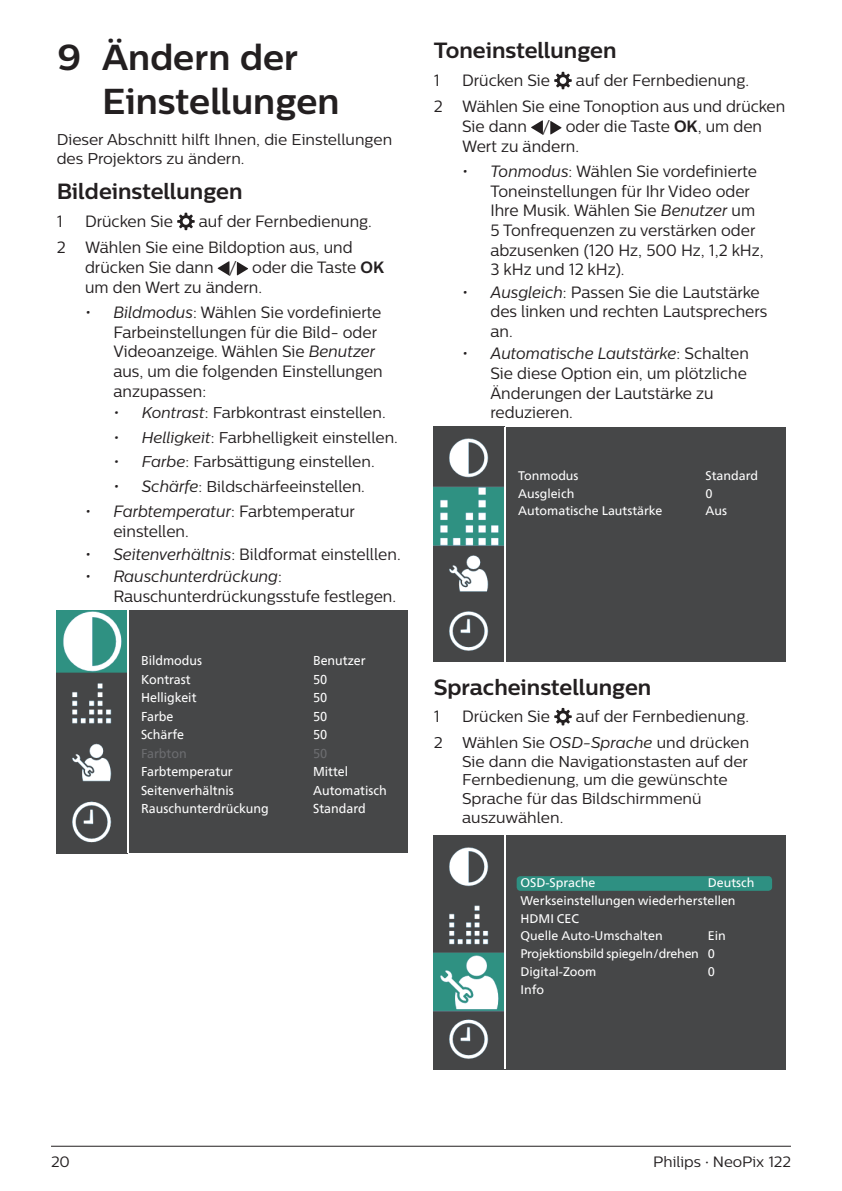
<style>
.page{position:relative;width:842px;height:1191px;background:#fff}
.page>*{position:absolute;margin:0;border:0;box-sizing:border-box;transform-origin:0 0}
.t1{font:700 36px/43.2px "Centrale Sans";color:#231f20}
.heading3{font:700 22px "Centrale Sans";color:#231f20}
.t2{font:16.4px/19.6px "Centrale Sans";color:#231f20;scale:.95 1}
.Body{font:15.6px/18.8px "Centrale Sans";color:#231f20}
.t3{font:15px "Centrale Sans";color:#231f20}
.Fig_body{font:12.8px "Neue Frutiger World";color:#fff}
.t4{font:12.8px "Neue Frutiger World";color:#6c6d70}
.Fig_body-2{font:12.4px "Neue Frutiger World";color:#fff}
.Fig_body-3{font:12.4px "Neue Frutiger World";letter-spacing:-.02em;color:#fff}
.s1{font-weight:700}
.s2{font-style:italic}
.s3{font-style:italic;font-size:16.4px}
.s4{font-size:16.4px}
</style>
<div class="page">
<hr style="left:51px;top:1145px;width:740px;height:1px;background:#231f20">
<svg style="left:177px;top:213px;width:18px;height:17px"></svg>
<svg style="left:218px;top:261px;width:11px;height:14px"></svg>
<svg style="left:237px;top:262px;width:11px;height:13px"></svg>
<div style="left:57px;top:610px;width:351px;height:243px;background:#464748"></div>
<img style="left:57px;top:610px;width:71px;height:243px">
<hr style="left:128px;top:610px;width:1px;height:243px;background:#fff">
<svg style="left:554px;top:72px;width:18px;height:17px"></svg>
<svg style="left:531px;top:120px;width:12px;height:14px"></svg>
<svg style="left:550px;top:121px;width:11px;height:13px"></svg>
<div style="left:434px;top:427px;width:351px;height:234px;background:#464748"></div>
<img style="left:434px;top:438px;width:70px;height:213px">
<hr style="left:504px;top:427px;width:1px;height:234px;background:#fff">
<svg style="left:554px;top:708px;width:18px;height:17px"></svg>
<div style="left:434px;top:835px;width:351px;height:234px;background:#464748"></div>
<img style="left:434px;top:847px;width:71px;height:222px">
<hr style="left:504px;top:834px;width:2px;height:234px;background:#fff">
<div style="left:517px;top:876px;width:255px;height:14px;background:#2e9082;border-radius:4px"></div>
<p class="t1" style="left:102px;top:35px;width:239px;text-indent:-45px">9 Ändern der<br>Einstellungen</p>
<p class="Body" style="left:57px;top:130px;width:337px">Dieser Abschnitt hilft Ihnen, die Einstellungen des Projektors zu ändern.</p>
<p class="heading3" style="left:57px;top:178px;width:187px">Bildeinstellungen</p>
<p class="t2" style="left:57px;top:211px;width:8px">1</p>
<p class="t2" style="left:85px;top:211px;width:94px">Drücken Sie</p>
<p class="t2" style="left:199px;top:211px;width:184px">auf der Fernbedienung.</p>
<p class="t2" style="left:85px;top:237px;width:316px;text-indent:-28px">2 Wählen Sie eine Bildoption aus, und drücken Sie dann / oder die Taste <span class="s1">OK </span>um den Wert zu ändern.</p>
<p class="t2" style="left:113px;top:302px;width:285px;text-indent:-28px"><span class="s2">• Bildmodus</span>: Wählen Sie vordefinierte<br>Farbeinstellungen für die Bild- oder<br>Videoanzeige. Wählen Sie <span class="s2">Benutzer </span>aus, um die folgenden Einstellungen anzupassen:</p>
<p class="Body" style="left:113px;top:403px;width:274px"><span class="s2">• Kontrast</span>: Farbkontrast einstellen.</p>
<p class="Body" style="left:113px;top:428px;width:286px"><span class="s2">• Helligkeit</span>: Farbhelligkeit einstellen.</p>
<p class="Body" style="left:113px;top:452px;width:263px"><span class="s2">• Farbe</span>: Farbsättigung einstellen.</p>
<p class="Body" style="left:113px;top:477px;width:253px"><span class="s3">• Schärfe</span>: Bildschärfe<span class="s4">einstellen.</span></p>
<p class="t2" style="left:113px;top:502px;width:256px;text-indent:-28px"><span class="s2">• Farbtemperatur</span>: Farbtemperatur einstellen.</p>
<p class="t2" style="left:85px;top:544px;width:334px"><span class="s2">• Seitenverhältnis</span>: Bildformat einstelllen.</p>
<p class="t2" style="left:113px;top:566px;width:299px;text-indent:-28px"><span class="s2">• Rauschunterdrückung</span>:<br>Rauschunterdrückungsstufe festlegen.</p>
<p class="Fig_body" style="left:141px;top:651px;width:63px">Bildmodus</p>
<p class="Fig_body" style="left:313px;top:651px;width:54px">Benutzer</p>
<p class="Fig_body" style="left:141px;top:669px;width:51px">Kontrast</p>
<p class="Fig_body" style="left:313px;top:669px;width:16px">50</p>
<p class="Fig_body" style="left:141px;top:688px;width:57px">Helligkeit</p>
<p class="Fig_body" style="left:313px;top:688px;width:16px">50</p>
<p class="Fig_body" style="left:141px;top:706px;width:34px">Farbe</p>
<p class="Fig_body" style="left:313px;top:706px;width:16px">50</p>
<p class="Fig_body" style="left:141px;top:724px;width:44px">Schärfe</p>
<p class="Fig_body" style="left:313px;top:724px;width:16px">50</p>
<p class="t4" style="left:141px;top:743px;width:47px">Farbton</p>
<p class="t4" style="left:313px;top:743px;width:16px">50</p>
<p class="Fig_body" style="left:141px;top:761px;width:93px">Farbtemperatur</p>
<p class="Fig_body" style="left:313px;top:761px;width:37px">Mittel</p>
<p class="Fig_body" style="left:141px;top:780px;width:94px">Seitenverhältnis</p>
<p class="Fig_body" style="left:313px;top:780px;width:75px">Automatisch</p>
<p class="Fig_body" style="left:141px;top:798px;width:129px">Rauschunterdrückung</p>
<p class="Fig_body" style="left:313px;top:798px;width:54px">Standard</p>
<p class="heading3" style="left:434px;top:37px;width:184px">Toneinstellungen</p>
<p class="t2" style="left:434px;top:70px;width:8px">1</p>
<p class="t2" style="left:462px;top:70px;width:94px">Drücken Sie</p>
<p class="t2" style="left:576px;top:70px;width:184px">auf der Fernbedienung.</p>
<p class="t2" style="left:462px;top:97px;width:342px;text-indent:-28px">2 Wählen Sie eine Tonoption aus und drücken<br>Sie dann / oder die Taste <span class="s1">OK</span>, um den<br>Wert zu ändern.</p>
<p class="t2" style="left:490px;top:161px;width:289px;text-indent:-28px"><span class="s2">• Tonmodus</span>: Wählen Sie vordefinierte<br>Toneinstellungen für Ihr Video oder<br>Ihre Musik. Wählen Sie <span class="s2">Benutzer</span> um<br>5 Tonfrequenzen zu verstärken oder abzusenken (120 Hz, 500 Hz, 1,2 kHz,<br>3 kHz und 12 kHz).</p>
<p class="t2" style="left:490px;top:282px;width:293px;text-indent:-28px"><span class="s2">• Ausgleich</span>: Passen Sie die Lautstärke des linken und rechten Lautsprechers an.</p>
<p class="t2" style="left:490px;top:343px;width:274px;text-indent:-28px"><span class="s2">• Automatische Lautstärke</span>: Schalten<br>Sie diese Option ein, um plötzliche<br>Änderungen der Lautstärke zu reduzieren.</p>
<p class="Fig_body-2" style="left:518px;top:466px;width:62px">Tonmodus</p>
<p class="Fig_body-2" style="left:706px;top:466px;width:54px">Standard</p>
<p class="Fig_body-2" style="left:518px;top:483px;width:58px">Ausgleich</p>
<p class="Fig_body-2" style="left:706px;top:483px;width:9px">0</p>
<p class="Fig_body-2" style="left:518px;top:501px;width:146px">Automatische Lautstärke</p>
<p class="Fig_body-2" style="left:706px;top:501px;width:23px">Aus</p>
<p class="heading3" style="left:434px;top:673px;width:219px">Spracheinstellungen</p>
<p class="t2" style="left:434px;top:706px;width:8px">1</p>
<p class="t2" style="left:462px;top:706px;width:94px">Drücken Sie</p>
<p class="t2" style="left:576px;top:706px;width:184px">auf der Fernbedienung.</p>
<p class="Body" style="left:434px;top:733px;width:10px">2</p>
<p class="Body" style="left:462px;top:733px;width:289px">Wählen Sie <span class="s2">OSD-Sprache</span> und drücken<br>Sie dann die Navigationstasten auf der<br>Fernbedienung, um die gewünschte<br>Sprache für das Bildschirmmenü auszuwählen.</p>
<p class="Fig_body-2" style="left:520px;top:873px;width:76px">OSD-Sprache</p>
<p class="Fig_body-2" style="left:708px;top:873px;width:48px">Deutsch</p>
<p class="Fig_body-2" style="left:520px;top:890px;width:217px">Werkseinstellungen wiederherstellen</p>
<p class="Fig_body-2" style="left:520px;top:908px;width:60px">HDMI CEC</p>
<p class="Fig_body-2" style="left:520px;top:926px;width:144px">Quelle Auto-Umschalten</p>
<p class="Fig_body-2" style="left:708px;top:926px;width:20px">Ein</p>
<p class="Fig_body-3" style="left:520px;top:944px;width:196px">Projektionsbild spiegeln/drehen 0</p>
<p class="Fig_body-2" style="left:520px;top:962px;width:77px">Digital-Zoom</p>
<p class="Fig_body-2" style="left:708px;top:962px;width:9px">0</p>
<p class="Fig_body-2" style="left:520px;top:979px;width:25px">Info</p>
<p class="t3" style="left:51px;top:1153px;width:20px">20</p>
<p class="t3" style="left:653px;top:1153px;width:139px">Philips · NeoPix 122</p>
</div>
